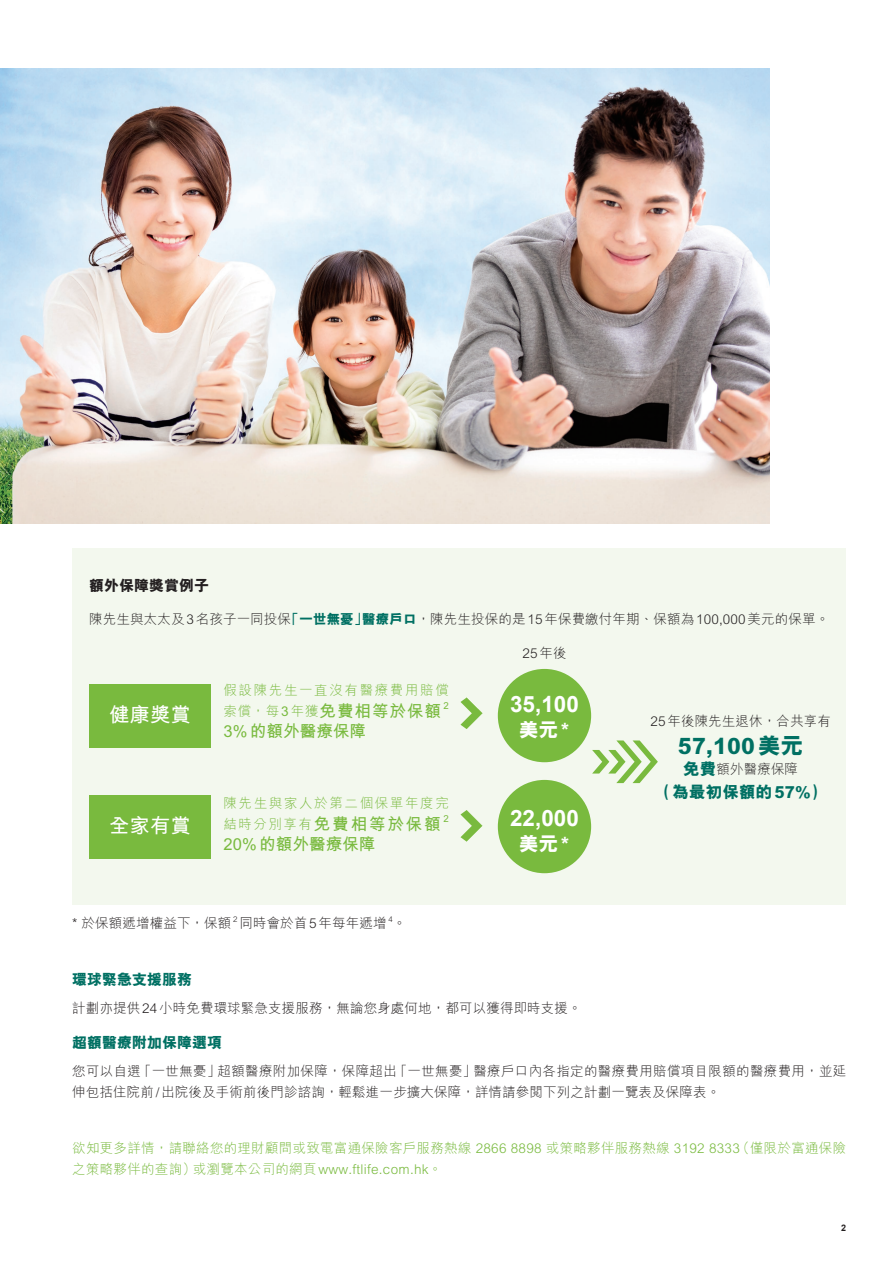
<style>
.page{position:relative;width:893px;height:1263px;background:#fff}
.page>*{position:absolute;margin:0;border:0;box-sizing:border-box;transform-origin:0 0}
.t1{font:700 22.5px "Arial";color:#fff}
.t2{font:800 22.5px "M Hei HK";letter-spacing:.01em;color:#007063}
.t3{font:700 20.25px "M Hei HK";letter-spacing:.01em;color:#fff}
.t4{font:800 19.5px "M Hei HK";color:#fff}
.t5{font:700 16.5px "M Hei HK";letter-spacing:.01em;color:#79ba3e}
.t6{font:700 16.5px "M Hei HK";letter-spacing:.06em;color:#79ba3e}
.t7{font:700 16.5px "M Hei HK";letter-spacing:.115em;color:#79ba3e}
.t8{font:800 16.5px "M Hei HK";letter-spacing:.01em;color:#007063}
.t9{font:800 15px "M Hei HK";color:#007063}
.t10{font:800 15px "M Hei HK";color:#231f20}
.t11{font:300 13.5px/21px "M Hei HK";letter-spacing:.01em;color:#231f20}
.t12{font:300 13.5px/21px "M Hei HK";letter-spacing:.02em;color:#79ba3e}
.t13{font:300 13.5px "M Hei HK";letter-spacing:.12em;color:#79ba3e}
.t14{font:700 9.6px "M Hei HK";color:#79ba3e}
.t15{font:700 9px "Arial";color:#231f20}
.t16{font:300 7.8px "M Hei HK";color:#231f20}
.s1{font-weight:800;color:#007063}
.s2{font-weight:300;font-size:13.5px}
.s3{font-size:13.5px}
.s4{font-weight:800;font-size:16.5px;color:#007063}
</style>
<div class="page">
<img style="left:0;top:68px;width:770px;height:455px">
<div style="left:72px;top:549px;width:774px;height:356px;background:#f3f8ee"></div>
<div style="left:498px;top:669px;width:93px;height:93px;background:#79ba3e;border-radius:50%"></div>
<div style="left:89px;top:684px;width:122px;height:63px;background:#79ba3e"></div>
<div style="left:498px;top:780px;width:93px;height:93px;background:#79ba3e;border-radius:50%"></div>
<div style="left:89px;top:795px;width:122px;height:63px;background:#79ba3e"></div>
<svg style="left:460px;top:810px;width:22px;height:32px"></svg>
<svg style="left:460px;top:697px;width:22px;height:32px"></svg>
<svg style="left:592px;top:740px;width:66px;height:43px"></svg>
<p class="t10" style="left:89px;top:576px;width:122px">額外保障獎賞例子</p>
<p class="t11" style="left:89px;top:608px;width:741px">陳先生與太太及 3名孩子一同投保<span class="s1">「一世無憂」醫療戶口</span>，陳先生投保的是 15年保費繳付年期、保額為 100,000美元的保單。</p>
<h2 class="t3" style="left:109px;top:700px;width:83px">健康獎賞</h2>
<h2 class="t3" style="left:109px;top:811px;width:83px">全家有賞</h2>
<p class="t13" style="left:223px;top:681px;width:227px">假設陳先生一直沒有醫療費用賠償</p>
<p class="t6" style="left:223px;top:699px;width:219px"><span class="s2">索償，每</span><span class="s3">3</span><span class="s2">年獲</span>免費相等於保額</p>
<p class="t14" style="left:443px;top:699px;width:7px">2</p>
<p class="t5" style="left:223px;top:719px;width:144px">3%的額外醫療保障</p>
<p class="t13" style="left:223px;top:794px;width:227px">陳先生與家人於第二個保單年度完</p>
<p class="t7" style="left:223px;top:812px;width:219px"><span class="s2">結時分別享有</span>免費相等於保額</p>
<p class="t14" style="left:443px;top:812px;width:7px">2</p>
<p class="t5" style="left:223px;top:832px;width:154px">20%的額外醫療保障</p>
<p class="t11" style="left:72px;top:912px;width:161px">* 於保額遞增權益下，保額</p>
<p class="t16" style="left:233px;top:913px;width:6px">2</p>
<p class="t11" style="left:239px;top:912px;width:149px">同時會於首 5年每年遞增</p>
<p class="t16" style="left:388px;top:913px;width:6px">4</p>
<p class="t11" style="left:393px;top:912px;width:15px">。</p>
<p class="t11" style="left:522px;top:642px;width:46px">25年後</p>
<h1 class="t1" style="left:510px;top:689px;width:70px">35,100</h1>
<h3 class="t4" style="left:519px;top:716px;width:52px">美元*</h3>
<h1 class="t1" style="left:510px;top:804px;width:70px">22,000</h1>
<h3 class="t4" style="left:519px;top:831px;width:52px">美元*</h3>
<p class="t11" style="left:650px;top:710px;width:182px">25年後陳先生退休，合共享有</p>
<h1 class="t2" style="left:678px;top:730px;width:127px">57,100美元</h1>
<p class="t11" style="left:683px;top:758px;width:117px"><span class="s4">免費</span>額外醫療保障</p>
<p class="t8" style="left:662px;top:781px;width:159px">(為最初保額的57%)</p>
<p class="t9" style="left:72px;top:969px;width:121px">環球緊急支援服務</p>
<p class="t11" style="left:72px;top:997px;width:511px">計劃亦提供 24小時免費環球緊急支援服務，無論您身處何地，都可以獲得即時支援。</p>
<p class="t9" style="left:72px;top:1032px;width:151px">超額醫療附加保障選項</p>
<p class="t11" style="left:72px;top:1060px;width:776px">您可以自選「一世無憂」超額醫療附加保障，保障超出「一世無憂」醫療戶口內各指定的醫療費用賠償項目限額的醫療費用，並延伸包括住院前/出院後及手術前後門診諮詢，輕鬆進一步擴大保障，詳情請參閱下列之計劃一覽表及保障表。</p>
<p class="t12" style="left:72px;top:1137px;width:775px">欲知更多詳情，請聯絡您的理財顧問或致電富通保險客戶服務熱線 2866 8898 或策略夥伴服務熱線 3192 8333（僅限於富通保險之策略夥伴的查詢）或瀏覽本公司的網頁 www.ftlife.com.hk。</p>
<p class="t15" style="left:841px;top:1222px;width:7px">2</p>
</div>
